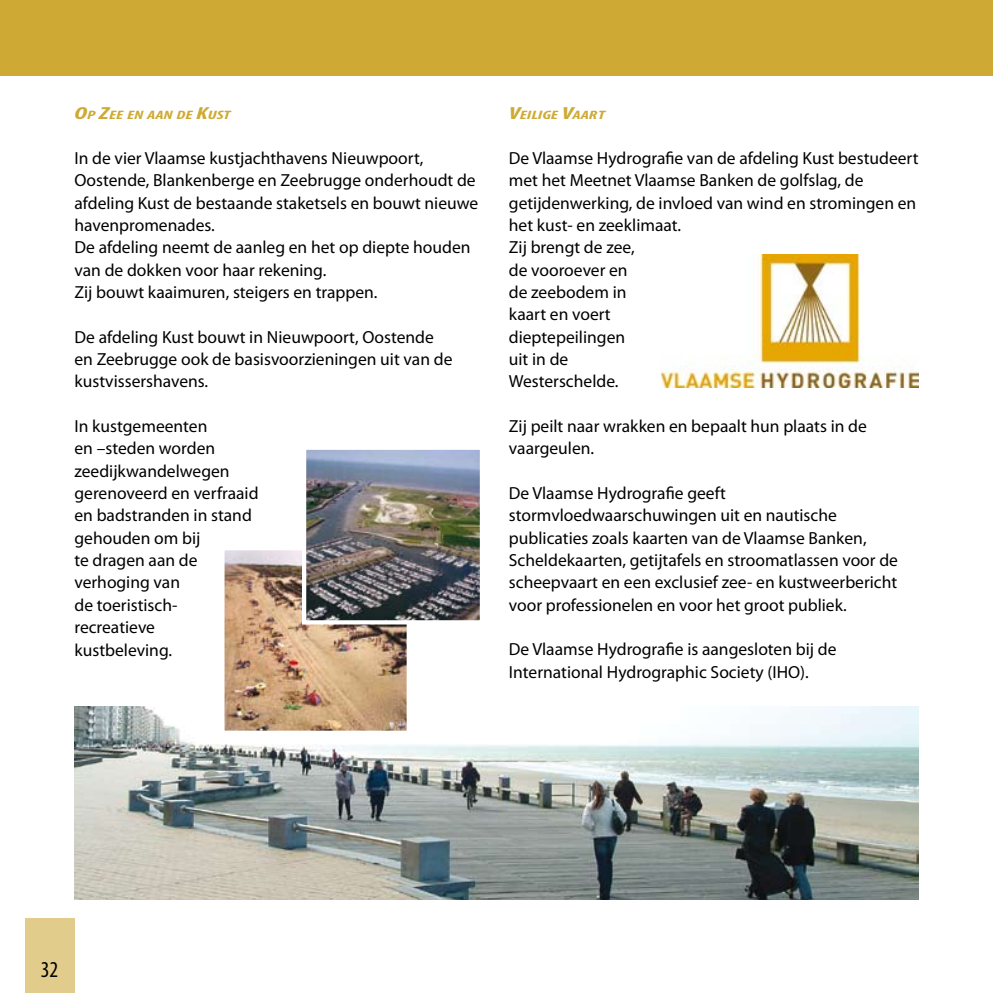
<style>
.page{position:relative;width:993px;height:993px;background:#fff}
.page>*{position:absolute;margin:0;border:0;box-sizing:border-box;transform-origin:0 0}
.t1{font:condensed 22.75px "Myriad Pro";color:#000}
.t2{font:17.5px/22.4px "Myriad Pro";color:#000}
.t3{font:italic 700 condensed 12.25px "Myriad Pro";color:#ceaa35;scale:1.5 1}
.s1{font-size:17.5px}
</style>
<div class="page">
<div style="left:25px;top:918px;width:49px;height:74px;background:#e2cc8c"></div>
<div style="left:0;top:0;width:992px;height:76px;background:#ceaa35"></div>
<img style="left:74px;top:706px;width:844px;height:193px">
<img style="left:225px;top:551px;width:181px;height:178px">
<div style="left:219px;top:545px;width:193px;height:190px;border:5px solid #fff"></div>
<img style="left:307px;top:450px;width:172px;height:169px">
<div style="left:302px;top:445px;width:182px;height:179px;border:4px solid #fff"></div>
<img style="left:661px;top:254px;width:257px;height:133px">
<p class="t3" style="left:74px;top:107px;width:105px"><span class="s1">O</span>P <span class="s1">Z</span>EE EN AAN DE <span class="s1">K</span>UST</p>
<p class="t2" style="left:74px;top:146px;width:405px">In de vier Vlaamse kustjachthavens Nieuwpoort, Oostende, Blankenberge en Zeebrugge onderhoudt de afdeling Kust de bestaande staketsels en bouwt nieuwe havenpromenades.<br>De afdeling neemt de aanleg en het op diepte houden van de dokken voor haar rekening.<br>Zij bouwt kaaimuren, steigers en trappen.</p>
<p class="t2" style="left:74px;top:325px;width:379px">De afdeling Kust bouwt in Nieuwpoort, Oostende en Zeebrugge ook de basisvoorzieningen uit van de kustvissershavens.</p>
<p class="t2" style="left:74px;top:414px;width:185px">In kustgemeenten<br>en –steden worden zeedijkwandelwegen gerenoveerd en verfraaid en badstranden in stand gehouden om bij<br>te dragen aan de verhoging van<br>de toeristisch&shy;recreatieve<br>kustbeleving.</p>
<p class="t3" style="left:508px;top:107px;width:65px"><span class="s1">V</span>EILIGE <span class="s1">V</span>AART</p>
<p class="t2" style="left:508px;top:146px;width:411px">De Vlaamse Hydrografie van de afdeling Kust bestudeert met het Meetnet Vlaamse Banken de golfslag, de getijdenwerking, de invloed van wind en stromingen en het kust- en zeeklimaat.<br>Zij brengt de zee,<br>de vooroever en<br>de zeebodem in<br>kaart en voert<br>dieptepeilingen<br>uit in de<br>Westerschelde.</p>
<p class="t2" style="left:508px;top:414px;width:359px">Zij peilt naar wrakken en bepaalt hun plaats in de vaargeulen.</p>
<p class="t2" style="left:508px;top:481px;width:390px">De Vlaamse Hydrografie geeft stormvloedwaarschuwingen uit en nautische publicaties zoals kaarten van de Vlaamse Banken, Scheldekaarten, getijtafels en stroomatlassen voor de scheepvaart en een exclusief zee- en kustweerbericht voor professionelen en voor het groot publiek.</p>
<p class="t2" style="left:508px;top:638px;width:329px">De Vlaamse Hydrografie is aangesloten bij de<br>International Hydrographic Society (IHO).</p>
<h1 class="t1" style="left:41px;top:955px;width:19px">32</h1>
</div>
